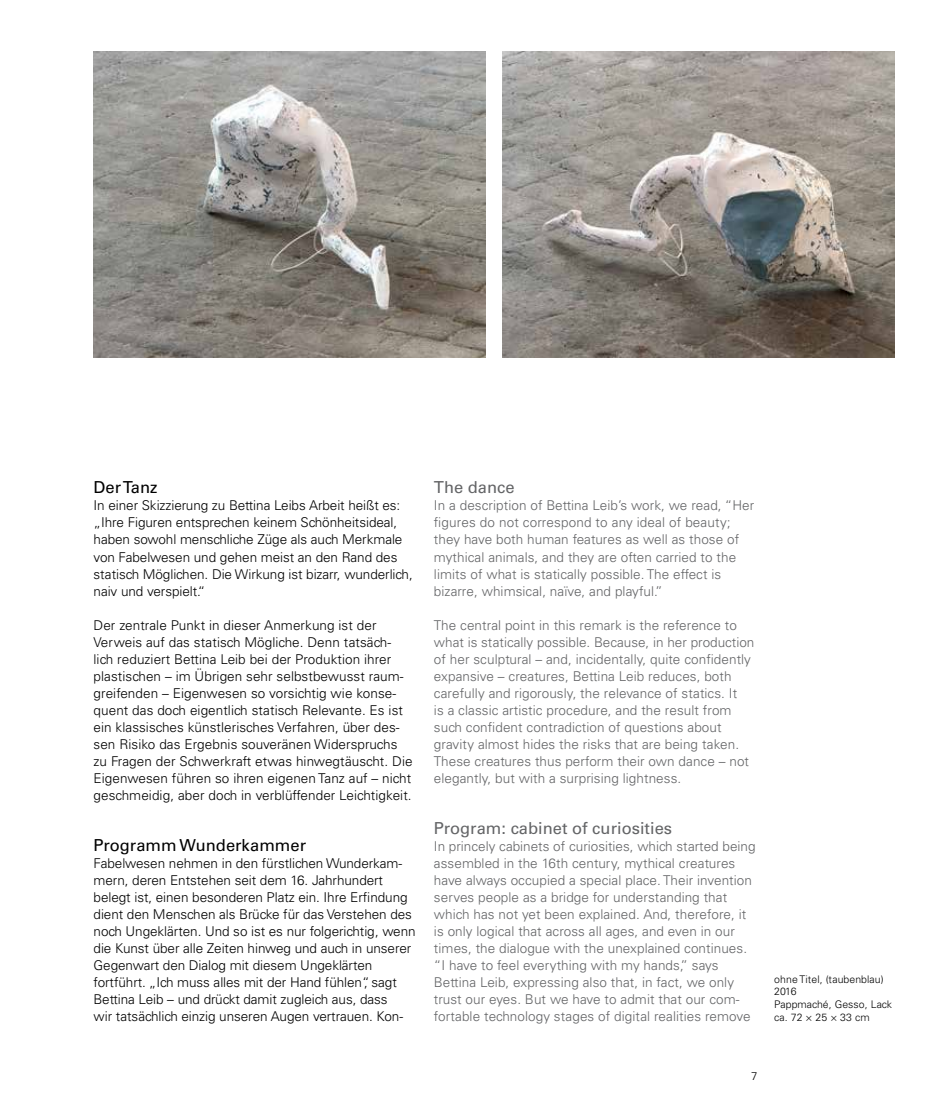
<style>
.page{position:relative;width:936px;height:1106px;background:#fff}
.page>*{position:absolute;margin:0;border:0;box-sizing:border-box;transform-origin:0 0}
.t1{font:16.5px "Univers LT Std";color:#636466}
.t2{font:16.5px "Univers LT Std";color:#000}
.t3{font:300 13.5px/17px "Univers LT Std";letter-spacing:.005em;color:#636466}
.t4{font:300 13.5px/17px "Univers LT Std";letter-spacing:-.005em;color:#000}
.t5{font:300 11.25px "Univers LT Std";color:#000}
.t6{font:300 10.5px/12.8px "Univers LT Std";letter-spacing:.005em;color:#000}
</style>
<div class="page">
<img style="left:502px;top:51px;width:392px;height:306px">
<img style="left:94px;top:51px;width:391px;height:306px">
<p class="t2" style="left:94px;top:478px;width:65px">Der Tanz</p>
<p class="t4" style="left:94px;top:497px;width:321px">In einer Skizzierung zu Bettina Leibs Arbeit heißt es: „Ihre Figuren entsprechen keinem Schönheitsideal, haben sowohl menschliche Züge als auch Merkmale von Fabelwesen und gehen meist an den Rand des statisch Möglichen. Die Wirkung ist bizarr, wunderlich, naiv und verspielt.“</p>
<p class="t4" style="left:94px;top:616px;width:320px">Der zentrale Punkt in dieser Anmerkung ist der Verweis auf das statisch Mögliche. Denn tatsäch&shy;lich reduziert Bettina Leib bei der Produktion ihrer plastischen – im Übrigen sehr selbstbewusst raum&shy;greifenden – Eigenwesen so vorsichtig wie konse&shy;quent das doch eigentlich statisch Relevante. Es ist ein klassisches künstlerisches Verfahren, über des&shy;sen Risiko das Ergebnis souveränen Widerspruchs zu Fragen der Schwerkraft etwas hinwegtäuscht. Die Eigenwesen führen so ihren eigenen Tanz auf – nicht geschmeidig, aber doch in verblüffender Leichtigkeit.</p>
<p class="t2" style="left:94px;top:835px;width:214px">Programm Wunderkammer</p>
<p class="t4" style="left:94px;top:854px;width:323px">Fabelwesen nehmen in den fürstlichen Wunderkam&shy;mern, deren Entstehen seit dem 16. Jahrhundert belegt ist, einen besonderen Platz ein. Ihre Erfindung dient den Menschen als Brücke für das Verstehen des noch Ungeklärten. Und so ist es nur folgerichtig, wenn die Kunst über alle Zeiten hinweg und auch in unserer Gegenwart den Dialog mit diesem Ungeklärten fortführt. „Ich muss alles mit der Hand fühlen“, sagt Bettina Leib – und drückt damit zugleich aus, dass<br>wir tatsächlich einzig unseren Augen vertrauen. Kon-</p>
<p class="t1" style="left:434px;top:478px;width:82px">The dance</p>
<p class="t3" style="left:434px;top:497px;width:322px">In a description of Bettina Leib’s work, we read, “Her figures do not correspond to any ideal of beauty; they have both human features as well as those of mythical animals, and they are often carried to the limits of what is statically possible. The effect is bizarre, whimsical, naïve, and playful.”</p>
<p class="t3" style="left:434px;top:616px;width:322px">The central point in this remark is the reference to what is statically possible. Because, in her production of her sculptural – and, incidentally, quite confidently expansive – creatures, Bettina Leib reduces, both carefully and rigorously, the relevance of statics. It<br>is a classic artistic procedure, and the result from such confident contradiction of questions about gravity almost hides the risks that are being taken.<br>These creatures thus perform their own dance – not elegantly, but with a surprising lightness.</p>
<p class="t1" style="left:434px;top:818px;width:240px">Program: cabinet of curiosities</p>
<p class="t3" style="left:434px;top:837px;width:323px">In princely cabinets of curiosities, which started being assembled in the 16th century, mythical creatures have always occupied a special place. Their invention serves people as a bridge for understanding that which has not yet been explained. And, therefore, it is only logical that across all ages, and even in our times, the dialogue with the unexplained continues. “I have to feel everything with my hands,” says Bettina Leib, expressing also that, in fact, we only trust our eyes. But we have to admit that our com&shy;fortable technology stages of digital realities remove</p>
<p class="t6" style="left:774px;top:972px;width:119px">ohne Titel, (taubenblau)<br>2016<br>Pappmaché, Gesso, Lack ca. 72 × 25 × 33 cm</p>
<p class="t5" style="left:751px;top:1069px;width:8px">7</p>
</div>
